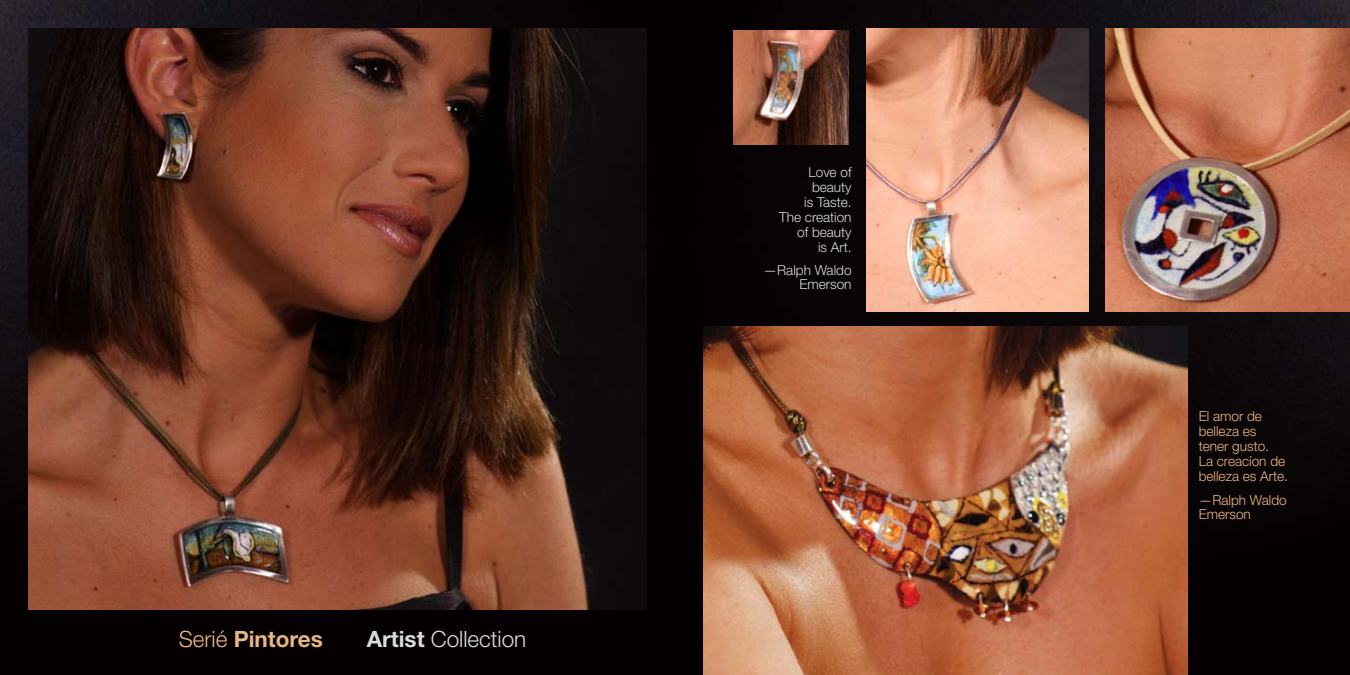
<style>
.page{position:relative;width:1350px;height:675px;background:#fff}
.page>*{position:absolute;margin:0;border:0;box-sizing:border-box;transform-origin:0 0}
.t1{font:300 22.5px "Helvetica Neue LT Std";color:#d9dbdc}
.t2{font:700 22.5px "Helvetica Neue LT Std";color:#e9b682}
.t3{font:300 13.75px/15px "Helvetica Neue LT Std";color:#e9b783}
.t4{font:300 13.75px/15px "Helvetica Neue LT Std";color:#d8d9db;text-align:right}
.s1{font-weight:300}
.s2{font-weight:700}
</style>
<div class="page">
<img style="left:0;top:0;width:1350px;height:675px">
<img style="left:28px;top:28px;width:619px;height:581px">
<img style="left:703px;top:326px;width:485px;height:349px">
<img style="left:866px;top:28px;width:223px;height:283px">
<img style="left:733px;top:30px;width:115px;height:115px">
<img style="left:1105px;top:28px;width:245px;height:283px">
<h1 class="t2" style="left:179px;top:625px;width:146px"><span class="s1">Serié</span> Pintores</h1>
<h1 class="t1" style="left:367px;top:626px;width:161px"><span class="s2">Artist</span> Collection</h1>
<p class="t4" style="left:779px;top:164px;width:74px">Love of beauty<br>is Taste.<br>The creation of beauty<br>is Art.</p>
<p class="t4" style="left:764px;top:263px;width:89px;line-height:13.8px">—Ralph Waldo<br>Emerson</p>
<p class="t3" style="left:1199px;top:409px;width:91px">El amor de belleza es tener gusto.<br>La creacíon de belleza es Arte.</p>
<p class="t3" style="left:1199px;top:493px;width:89px;line-height:13.8px">—Ralph Waldo<br>Emerson</p>
</div>
